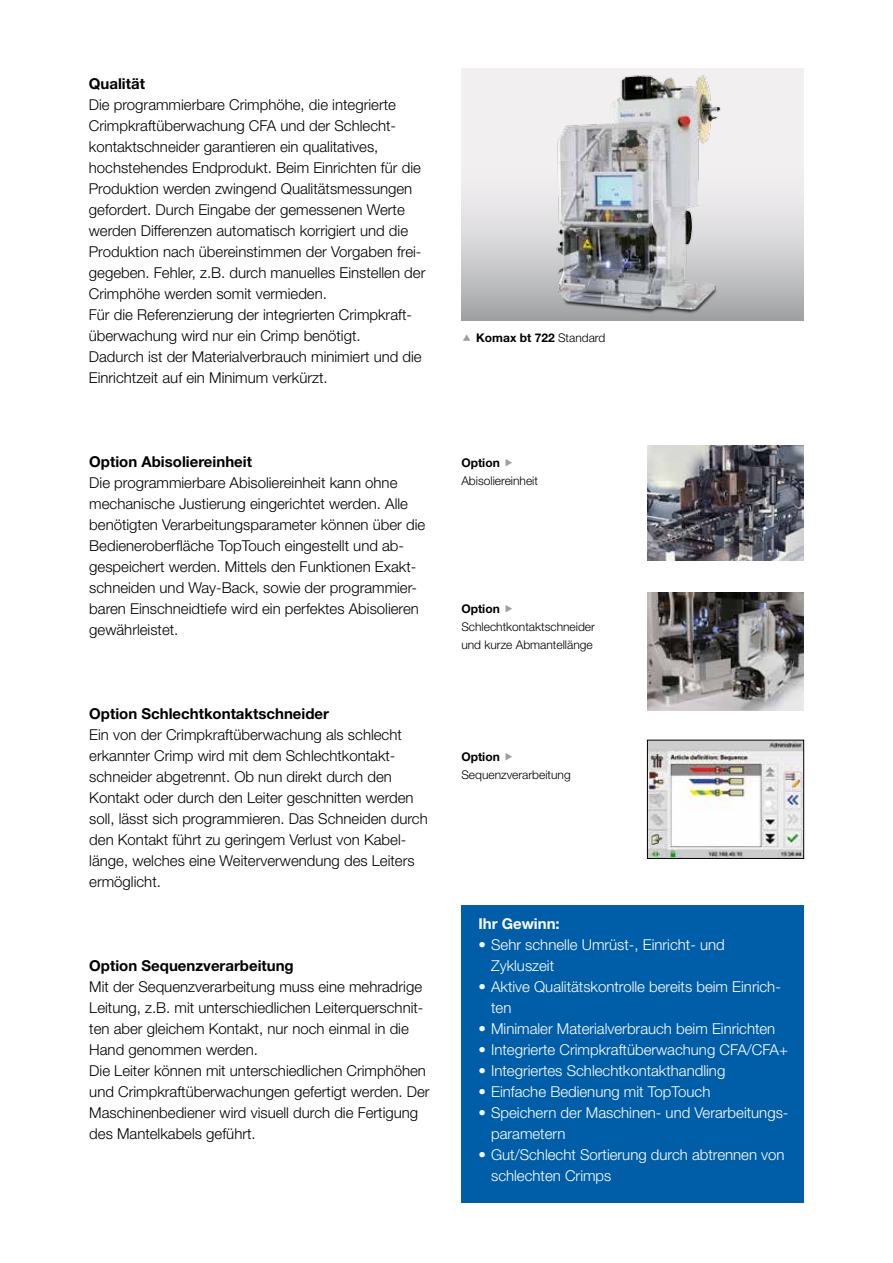
<style>
.page{position:relative;width:893px;height:1263px;background:#fff}
.page>*{position:absolute;margin:0;border:0;box-sizing:border-box;transform-origin:0 0}
.t1{font:300 15px/21px "Helvetica Neue LT Std";color:#000}
.t2{font:300 15px/21px "Helvetica Neue LT Std";color:#fff}
.t3{font:700 15px "Helvetica Neue LT Std";color:#000}
.t4{font:700 15px "Helvetica Neue LT Std";color:#fff}
.t5{font:300 12px/18px "Helvetica Neue LT Std";color:#000}
.t6{font:700 12px "Helvetica Neue LT Std";color:#000}
.s1{font-weight:300}
</style>
<div class="page">
<img style="left:647px;top:446px;width:157px;height:114px">
<img style="left:647px;top:593px;width:157px;height:117px">
<img style="left:461px;top:68px;width:343px;height:252px">
<img style="left:649px;top:742px;width:153px;height:115px">
<div style="left:647px;top:740px;width:157px;height:119px;border:1px solid #000"></div>
<div style="left:461px;top:905px;width:343px;height:297px;background:#005ea8"></div>
<p class="t3" style="left:89px;top:74px;width:58px">Qualität</p>
<p class="t1" style="left:89px;top:94px;width:338px">Die programmierbare Crimphöhe, die integrierte Crimpkraftüberwachung CFA und der Schlecht&shy;kontaktschneider garantieren ein qualitatives, hochstehendes Endprodukt. Beim Einrichten für die Produktion werden zwingend Qualitätsmessungen gefordert. Durch Eingabe der gemessenen Werte werden Differenzen automatisch korrigiert und die Produktion nach übereinstimmen der Vorgaben frei&shy;gegeben. Fehler, z.B. durch manuelles Einstellen der Crimphöhe werden somit vermieden.<br>Für die Referenzierung der integrierten Crimpkraft&shy;überwachung wird nur ein Crimp benötigt.<br>Dadurch ist der Materialverbrauch minimiert und die Einrichtzeit auf ein Minimum verkürzt.</p>
<p class="t3" style="left:89px;top:452px;width:164px">Option Abisoliereinheit</p>
<p class="t1" style="left:89px;top:472px;width:337px">Die programmierbare Abisoliereinheit kann ohne mechanische Justierung eingerichtet werden. Alle benötigten Verarbeitungsparameter können über die Bedieneroberfläche TopTouch eingestellt und ab&shy;gespeichert werden. Mittels den Funktionen Exakt&shy;schneiden und Way-Back, sowie der programmier&shy;baren Einschneidtiefe wird ein perfektes Abisolieren gewährleistet.</p>
<p class="t3" style="left:89px;top:704px;width:241px">Option Schlechtkontaktschneider</p>
<p class="t1" style="left:89px;top:724px;width:340px">Ein von der Crimpkraftüberwachung als schlecht erkannter Crimp wird mit dem Schlechtkontakt&shy;schneider abgetrennt. Ob nun direkt durch den Kontakt oder durch den Leiter geschnitten werden soll, lässt sich programmieren. Das Schneiden durch den Kontakt führt zu geringem Verlust von Kabel&shy;länge, welches eine Weiterverwendung des Leiters ermöglicht.</p>
<p class="t3" style="left:89px;top:956px;width:206px">Option Sequenzverarbeitung</p>
<p class="t1" style="left:89px;top:976px;width:342px">Mit der Sequenzverarbeitung muss eine mehradrige Leitung, z.B. mit unterschiedlichen Leiterquerschnit&shy;ten aber gleichem Kontakt, nur noch einmal in die Hand genommen werden.<br>Die Leiter können mit unterschiedlichen Crimphöhen und Crimpkraftüberwachungen gefertigt werden. Der Maschinenbediener wird visuell durch die Fertigung des Mantelkabels geführt.</p>
<p class="t6" style="left:476px;top:330px;width:131px">Komax bt 722 <span class="s1">Standard</span></p>
<p class="t6" style="left:461px;top:456px;width:40px">Option</p>
<p class="t5" style="left:461px;top:472px;width:78px">Abisoliereinheit</p>
<p class="t6" style="left:461px;top:601px;width:40px">Option</p>
<p class="t5" style="left:461px;top:617px;width:135px">Schlechtkontaktschneider und kurze Abmantellänge</p>
<p class="t6" style="left:461px;top:750px;width:40px">Option</p>
<p class="t5" style="left:461px;top:766px;width:111px">Sequenzverarbeitung</p>
<p class="t4" style="left:478px;top:914px;width:83px">Ihr Gewinn:</p>
<p class="t2" style="left:491px;top:934px;width:235px;text-indent:-13px">• Sehr schnelle Umrüst-, Einricht- und<br>Zykluszeit</p>
<p class="t2" style="left:491px;top:976px;width:291px;text-indent:-13px">• Aktive Qualitätskontrolle bereits beim Einrich&shy;ten</p>
<p class="t2" style="left:478px;top:1018px;width:298px">• Minimaler Materialverbrauch beim Einrichten</p>
<p class="t2" style="left:478px;top:1039px;width:311px">• Integrierte Crimpkraftüberwachung CFA/CFA+</p>
<p class="t2" style="left:478px;top:1060px;width:248px">• Integriertes Schlechtkontakthandling</p>
<p class="t2" style="left:478px;top:1081px;width:233px">• Einfache Bedienung mit TopTouch</p>
<p class="t2" style="left:491px;top:1102px;width:299px;text-indent:-13px">• Speichern der Maschinen- und Verarbeitungs&shy;parametern</p>
<p class="t2" style="left:491px;top:1144px;width:295px;text-indent:-13px">• Gut/Schlecht Sortierung durch abtrennen von schlechten Crimps</p>
</div>
